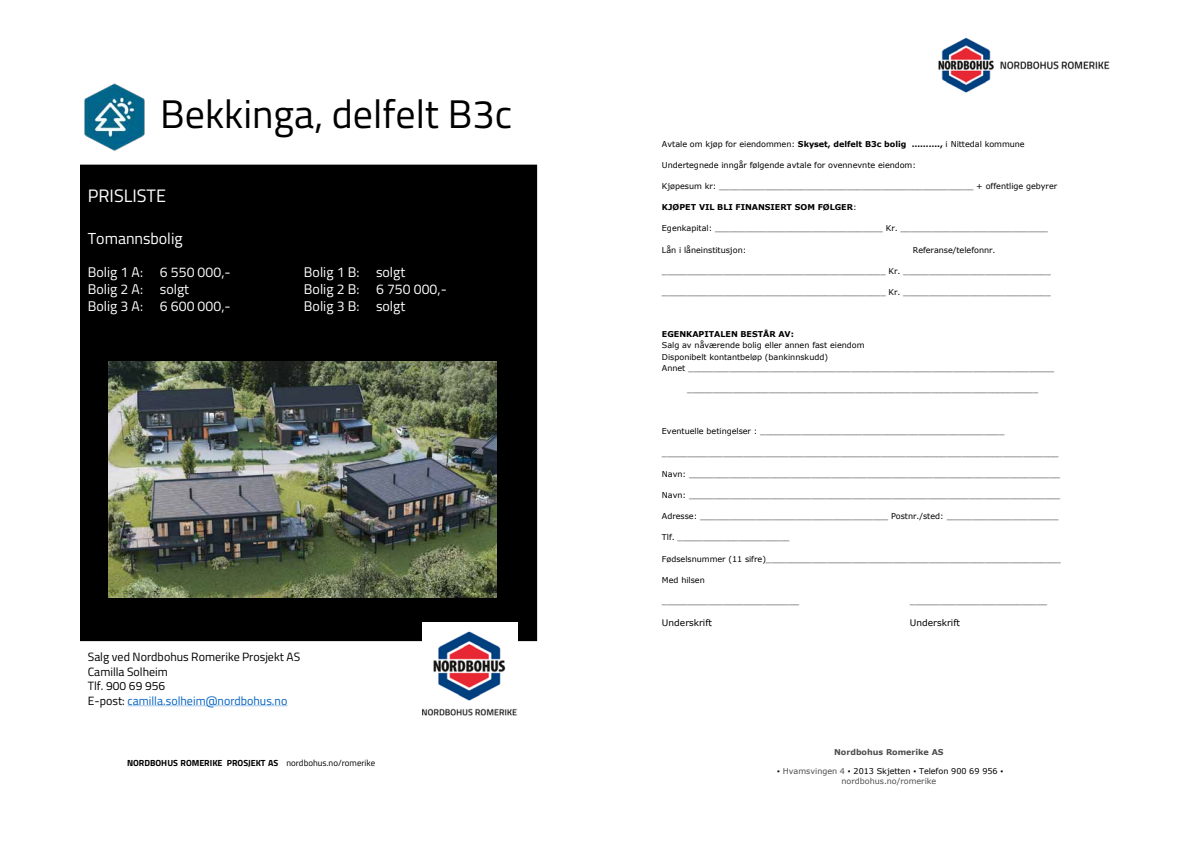
<style>
.page{position:relative;width:1191px;height:842px;background:#fff}
.page>*{position:absolute;margin:0;border:0;box-sizing:border-box;transform-origin:0 0}
.t1{font:40px "Titillium Web";color:#000}
.t2{font:18px "Titillium Web";color:#fff}
.t3{font:16px "Titillium Web";color:#fff}
.t4{font:14px "Titillium Web";color:#fff}
.t5{font:12px/14.4px "Titillium Web";color:#000}
.t6{font:9px "Verdana";color:#000}
.t7{font:700 8.9px "Titillium Web";color:#000}
.t8{font:8px/11.2px "Verdana";letter-spacing:-.005em;color:#000}
.t9{font:8px/9.7px "Verdana";letter-spacing:-.005em;color:#4e4e4d;text-align:center}
.t10{font:700 8px "Verdana";color:#000}
.t11{font:700 8px "Verdana";letter-spacing:-.005em;color:#4e4e4d}
.s1{color:#0563c1}
.s2{font-weight:400}
.s3{font-weight:700}
.s4{color:#000}
</style>
<div class="page">
<img style="left:84px;top:83px;width:61px;height:68px">
<div style="left:81px;top:165px;width:455px;height:476px;background:#000"></div>
<svg style="left:128px;top:706px;width:159px;height:1px"></svg>
<img style="left:423px;top:622px;width:94px;height:94px">
<img style="left:109px;top:361px;width:388px;height:236px">
<img style="left:938px;top:37px;width:172px;height:56px">
<h1 class="t1" style="left:160px;top:85px;width:353px">Bekkinga, delfelt B3c</h1>
<h2 class="t2" style="left:88px;top:183px;width:80px">PRISLISTE</h2>
<h3 class="t3" style="left:88px;top:226px;width:96px">Tomannsbolig</h3>
<h3 class="t4" style="left:88px;top:262px;width:144px">Bolig 1 A: 6 550 000,-</h3>
<h3 class="t4" style="left:304px;top:262px;width:103px">Bolig 1 B: solgt</h3>
<h3 class="t4" style="left:88px;top:279px;width:103px">Bolig 2 A: solgt</h3>
<h3 class="t4" style="left:304px;top:279px;width:144px">Bolig 2 B: 6 750 000,-</h3>
<h3 class="t4" style="left:88px;top:295px;width:144px">Bolig 3 A: 6 600 000,-</h3>
<h3 class="t4" style="left:304px;top:295px;width:103px">Bolig 3 B: solgt</h3>
<h3 class="t5" style="left:88px;top:649px;width:214px">Salg ved Nordbohus Romerike Prosjekt AS<br>Camilla Solheim<br>Tlf. 900 69 956<br>E-post: <span class="s1">camilla.solheim@nordbohus.no</span></h3>
<p class="t7" style="left:127px;top:756px;width:250px">NORDBOHUS ROMERIKE PROSJEKT AS <span class="s2">nordbohus.no/romerike</span></p>
<p class="t8" style="left:662px;top:138px;width:364px">Avtale om kjøp for eiendommen: <span class="s3">Skyset, delfelt B3c bolig ……….,</span> i Nittedal kommune</p>
<p class="t8" style="left:662px;top:159px;width:255px">Undertegnede inngår følgende avtale for ovennevnte eiendom:</p>
<p class="t8" style="left:662px;top:180px;width:397px">Kjøpesum kr: __________________________________________________ + offentlige gebyrer</p>
<p class="t10" style="left:662px;top:202px;width:196px">KJØPET VIL BLI FINANSIERT SOM FØLGER<span class="s2">:</span></p>
<p class="t8" style="left:662px;top:223px;width:387px">Egenkapital: _________________________________ Kr. _____________________________</p>
<p class="t8" style="left:662px;top:244px;width:86px">Lån i låneinstitusjon:</p>
<p class="t8" style="left:912px;top:244px;width:84px">Referanse/telefonnr.</p>
<p class="t8" style="left:662px;top:265px;width:390px">____________________________________________ Kr. _____________________________</p>
<p class="t8" style="left:662px;top:286px;width:390px">____________________________________________ Kr. _____________________________</p>
<p class="t10" style="left:662px;top:329px;width:133px">EGENKAPITALEN BESTÅR AV:</p>
<p class="t8" style="left:662px;top:340px;width:394px">Salg av nåværende bolig eller annen fast eiendom<br>Disponibelt kontantbeløp (bankinnskudd)<br>Annet ________________________________________________________________________</p>
<p class="t8" style="left:687px;top:383px;width:352px">_____________________________________________________________________</p>
<p class="t8" style="left:662px;top:426px;width:344px">Eventuelle betingelser : ________________________________________________</p>
<p class="t8" style="left:662px;top:447px;width:398px">______________________________________________________________________________</p>
<p class="t8" style="left:662px;top:468px;width:400px">Navn: _________________________________________________________________________</p>
<p class="t8" style="left:662px;top:489px;width:400px">Navn: _________________________________________________________________________</p>
<p class="t8" style="left:662px;top:511px;width:398px">Adresse: _____________________________________ Postnr./sted: ______________________</p>
<p class="t8" style="left:662px;top:532px;width:129px">Tlf. ______________________</p>
<p class="t8" style="left:662px;top:553px;width:400px">Fødselsnummer (11 sifre)__________________________________________________________</p>
<p class="t8" style="left:662px;top:574px;width:44px">Med hilsen</p>
<p class="t8" style="left:662px;top:595px;width:139px">___________________________</p>
<p class="t8" style="left:910px;top:595px;width:139px">___________________________</p>
<p class="t6" style="left:662px;top:616px;width:52px">Underskrift</p>
<p class="t6" style="left:910px;top:616px;width:52px">Underskrift</p>
<p class="t11" style="left:834px;top:746px;width:111px">Nordbohus Romerike AS</p>
<p class="t9" style="left:777px;top:766px;width:227px"><span class="s4">▪</span> Hvamsvingen 4 <span class="s4">▪ 2013 Skjetten ▪ Telefon 900 69 956 ▪ </span>nordbohus.no/romerike</p>
</div>
